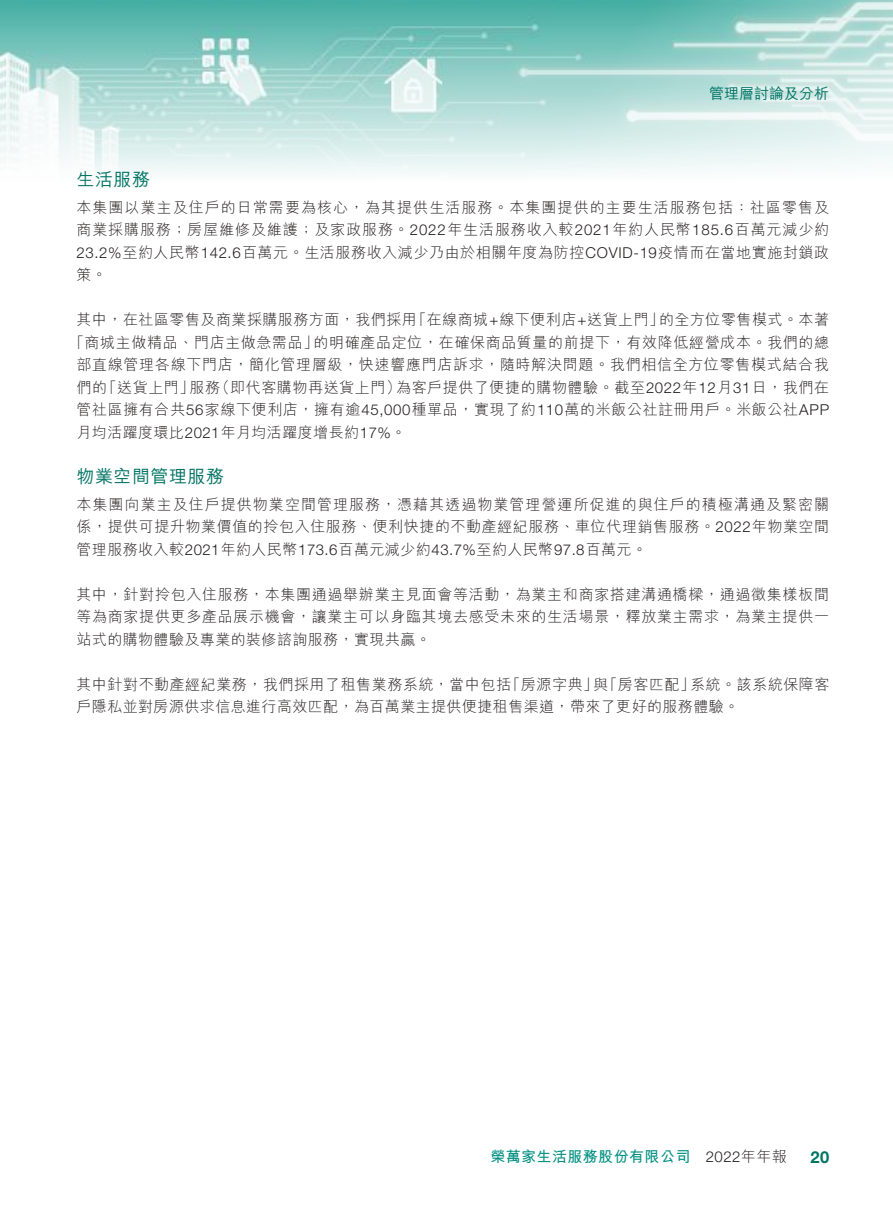
<style>
.page{position:relative;width:893px;height:1212px;background:#fff}
.page>*{position:absolute;margin:0;border:0;box-sizing:border-box;transform-origin:0 0}
.t1{font:500 18px "M Hei HK";letter-spacing:.03em;color:#007464}
.t2{font:700 16.5px "Helvetica Neue LT Std";color:#007464}
.t3{font:300 15px/22.5px "M Hei HK";letter-spacing:.04em;color:#241f1f;text-align:justify}
.t4{font:700 15px "M Hei HK";letter-spacing:.03em;color:#029082}
.t5{font:500 15px "M Hei HK";color:#007464}
.t6{font:300 15px "Helvetica Neue LT Std";color:#241f1f}
.s1{font-family:"Helvetica Neue LT Std"}
.s2{font-family:"M Hei HK"}
</style>
<div class="page">
<img style="left:0;top:0;width:893px;height:174px">
<p class="t5" style="left:709px;top:83px;width:122px">管理層討論及分析</p>
<p class="t1" style="left:77px;top:166px;width:75px">生活服務</p>
<p class="t3" style="left:77px;top:196px;width:754px">本集團以業主及住戶的日常需要為核心，為其提供生活服務。本集團提供的主要生活服務包括：社區零售及商業採購服務；房屋維修及維護；及家政服務。<span class="s1">2022</span>年生活服務收入較<span class="s1">2021</span>年約人民幣<span class="s1">185.6</span>百萬元減少約<span class="s1">23.2%</span>至約人民幣<span class="s1">142.6</span>百萬元。生活服務收入減少乃由於相關年度為防控<span class="s1">COVID-19</span>疫情而在當地實施封鎖政策。</p>
<p class="t3" style="left:659px;top:308px;width:171px">的全方位零售模式。本著</p>
<p class="t3" style="left:411px;top:308px;width:254px">「在線商城<span class="s1">+</span>線下便利店<span class="s1">+</span>送貨上門」</p>
<p class="t3" style="left:314px;top:308px;width:517px;text-indent:-237px">其中，在社區零售及商業採購服務方面，我們採用<br>的明確產品定位，在確保商品質量的前提下，有效降低經營成本。我們的總</p>
<p class="t3" style="left:69px;top:331px;width:251px">「商城主做精品、門店主做急需品」</p>
<p class="t3" style="left:77px;top:353px;width:754px">部直線管理各線下門店，簡化管理層級，快速響應門店訴求，隨時解決問題。我們相信全方位零售模式結合我</p>
<p class="t3" style="left:396px;top:376px;width:435px">為客戶提供了便捷的購物體驗。截至<span class="s1">2022</span>年<span class="s1">12</span>月<span class="s1">31</span>日，我們在</p>
<p class="t3" style="left:215px;top:376px;width:188px">（即代客購物再送貨上門）</p>
<p class="t3" style="left:102px;top:376px;width:94px">「送貨上門」</p>
<p class="t3" style="left:189px;top:376px;width:32px">服務</p>
<p class="t3" style="left:77px;top:376px;width:754px;text-align:left">們的<br>管社區擁有合共<span class="s1">56</span>家線下便利店，擁有逾<span class="s1">45,000</span>種單品，實現了約<span class="s1">110</span>萬的米飯公社註冊用戶。米飯公社<span class="s1">APP</span>月均活躍度環比<span class="s1">2021</span>年月均活躍度增長約<span class="s1">17%</span>。</p>
<p class="t1" style="left:77px;top:463px;width:149px">物業空間管理服務</p>
<p class="t3" style="left:77px;top:493px;width:754px">本集團向業主及住戶提供物業空間管理服務，憑藉其透過物業管理營運所促進的與住戶的積極溝通及緊密關係，提供可提升物業價值的拎包入住服務、便利快捷的不動產經紀服務、車位代理銷售服務。<span class="s1">2022</span>年物業空間管理服務收入較<span class="s1">2021</span>年約人民幣<span class="s1">173.6</span>百萬元減少約<span class="s1">43.7%</span>至約人民幣<span class="s1">97.8</span>百萬元。</p>
<p class="t3" style="left:77px;top:583px;width:754px">其中，針對拎包入住服務，本集團通過舉辦業主見面會等活動，為業主和商家搭建溝通橋樑，通過徵集樣板間等為商家提供更多產品展示機會，讓業主可以身臨其境去感受未來的生活場景，釋放業主需求，為業主提供一站式的購物體驗及專業的裝修諮詢服務，實現共贏。</p>
<p class="t3" style="left:690px;top:673px;width:141px">系統。該系統保障客</p>
<p class="t3" style="left:77px;top:673px;width:664px">其中針對不動產經紀業務，我們採用了租售業務系統，當中包括<br>戶隱私並對房源供求信息進行高效匹配，為百萬業主提供便捷租售渠道，帶來了更好的服務體驗。</p>
<p class="t3" style="left:506px;top:673px;width:191px">「房源字典」「房客匹配」</p>
<p class="t3" style="left:593px;top:673px;width:16px">與</p>
<p class="t4" style="left:490px;top:1146px;width:202px">榮萬家生活服務股份有限公司</p>
<p class="t6" style="left:706px;top:1148px;width:82px">2022<span class="s2">年年報</span></p>
<p class="t2" style="left:810px;top:1147px;width:20px">20</p>
</div>
